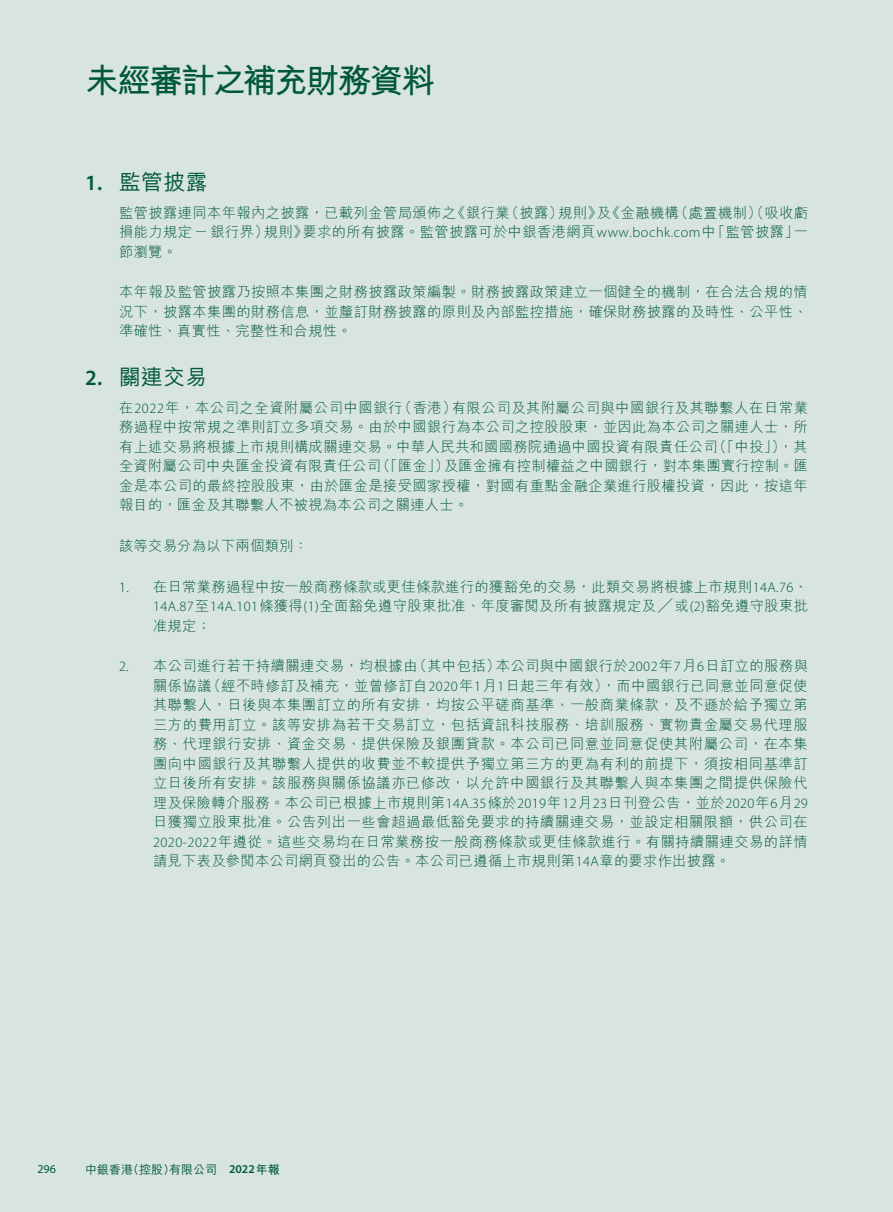
<style>
.page{position:relative;width:893px;height:1212px;background:#fff}
.page>*{position:absolute;margin:0;border:0;box-sizing:border-box;transform-origin:0 0}
.t1{font:700 33.75px "M Hei HK";letter-spacing:-.055em;color:#00573c}
.t2{font:500 21.75px "M Hei HK";letter-spacing:.02em;color:#00573c}
.t3{font:300 14.25px/19.5px "M Hei HK";letter-spacing:.025em;color:#00573c;text-align:justify}
.t4{font:500 12px "M Hei HK";color:#00573c}
.t5{font:12px "Myriad Pro";color:#00573c}
.s1{font-family:"Myriad Pro";font-weight:600}
.s2{font-family:"Myriad Pro"}
.s3{font-weight:700}
</style>
<div class="page">
<div style="left:0;top:0;width:892px;height:1212px;background:#d7e4e0"></div>
<h1 class="t1" style="left:85px;top:56px;width:352px">未經審計之補充財務資料</h1>
<h2 class="t2" style="left:85px;top:166px;width:124px"><span class="s1">1.</span> 監管披露</h2>
<p class="t3" style="left:119px;top:202px;width:690px">監管披露連同本年報內之披露，已載列金管局頒佈之《銀行業（披露）規則》及《金融機構（處置機制）（吸收虧損能力規定－銀行界）規則》要求的所有披露。監管披露可於中銀香港網頁 <span class="s2">www.bochk.com</span>中「監管披露」一節瀏覽。</p>
<p class="t3" style="left:119px;top:282px;width:690px">本年報及監管披露乃按照本集團之財務披露政策編製。財務披露政策建立一個健全的機制，在合法合規的情況下，披露本集團的財務信息，並釐訂財務披露的原則及內部監控措施，確保財務披露的及時性、公平性、準確性、真實性、完整性和合規性。</p>
<h2 class="t2" style="left:85px;top:361px;width:124px"><span class="s1">2.</span> 關連交易</h2>
<p class="t3" style="left:119px;top:397px;width:691px">在<span class="s2">2022</span>年，本公司之全資附屬公司中國銀行（香港）有限公司及其附屬公司與中國銀行及其聯繫人在日常業務過程中按常規之準則訂立多項交易。由於中國銀行為本公司之控股股東，並因此為本公司之關連人士，所有上述交易將根據上市規則構成關連交易。中華人民共和國國務院通過中國投資有限責任公司（「中投」），其全資附屬公司中央匯金投資有限責任公司（「匯金」）及匯金擁有控制權益之中國銀行，對本集團實行控制。匯金是本公司的最終控股股東，由於匯金是接受國家授權，對國有重點金融企業進行股權投資，因此，按這年報目的，匯金及其聯繫人不被視為本公司之關連人士。</p>
<p class="t3" style="left:119px;top:536px;width:191px">該等交易分為以下兩個類別：</p>
<p class="t3" style="left:153px;top:576px;width:656px;text-indent:-34px"><span class="s2">1.</span> 在日常業務過程中按一般商務條款或更佳條款進行的獲豁免的交易，此類交易將根據上市規則<span class="s2">14A.76</span>、<span class="s2">14A.87</span>至<span class="s2">14A.101</span>條獲得<span class="s2">(1)</span>全面豁免遵守股東批准、年度審閱及所有披露規定及╱或<span class="s2">(2)</span>豁免遵守股東批准規定；</p>
<p class="t3" style="left:153px;top:656px;width:656px;text-indent:-34px"><span class="s2">2.</span> 本公司進行若干持續關連交易，均根據由（其中包括）本公司與中國銀行於<span class="s2">2002</span>年<span class="s2">7</span>月<span class="s2">6</span>日訂立的服務與關係協議（經不時修訂及補充，並曾修訂自<span class="s2">2020</span>年<span class="s2">1</span>月<span class="s2">1</span>日起三年有效），而中國銀行已同意並同意促使其聯繫人，日後與本集團訂立的所有安排，均按公平磋商基準、一般商業條款，及不遜於給予獨立第三方的費用訂立。該等安排為若干交易訂立，包括資訊科技服務、培訓服務、實物貴金屬交易代理服務、代理銀行安排、資金交易、提供保險及銀團貸款。本公司已同意並同意促使其附屬公司，在本集團向中國銀行及其聯繫人提供的收費並不較提供予獨立第三方的更為有利的前提下，須按相同基準訂立日後所有安排。該服務與關係協議亦已修改，以允許中國銀行及其聯繫人與本集團之間提供保險代理及保險轉介服務。本公司已根據上市規則第<span class="s2">14A.35</span>條於<span class="s2">2019</span>年<span class="s2">12</span>月<span class="s2">23</span>日刊登公告，並於<span class="s2">2020</span>年<span class="s2">6</span>月<span class="s2">29</span>日獲獨立股東批准。公告列出一些會超過最低豁免要求的持續關連交易，並設定相關限額，供公司在<span class="s2">2020-2022</span>年遵從。這些交易均在日常業務按一般商務條款或更佳條款進行。有關持續關連交易的詳情請見下表及參閱本公司網頁發出的公告。本公司已遵循上市規則第<span class="s2">14A</span>章的要求作出披露。</p>
<p class="t5" style="left:37px;top:1161px;width:20px">296</p>
<p class="t4" style="left:85px;top:1160px;width:196px">中銀香港（控股）有限公司 <span class="s1">2022</span><span class="s3">年報</span></p>
</div>
